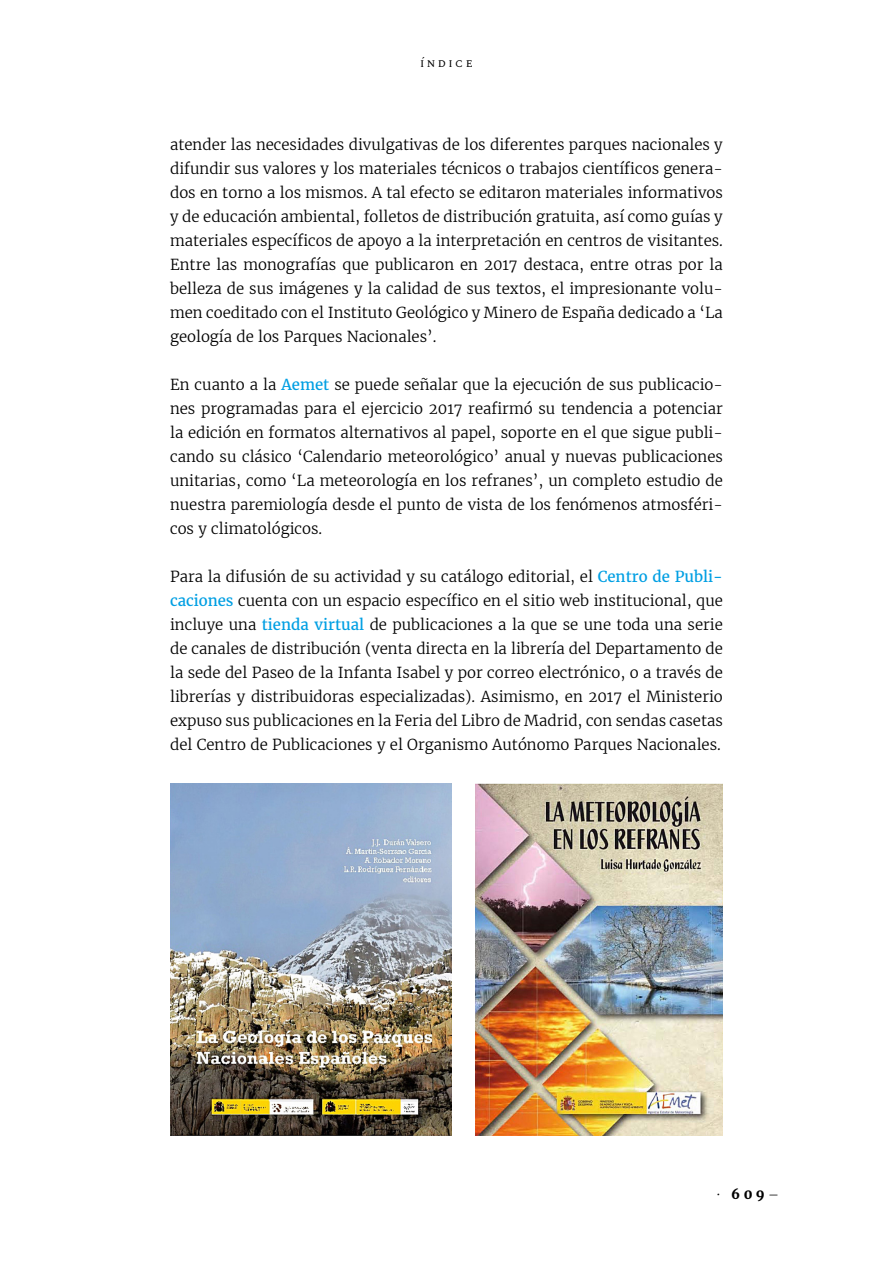
<style>
.page{position:relative;width:893px;height:1263px;background:#fff}
.page>*{position:absolute;margin:0;border:0;box-sizing:border-box;transform-origin:0 0}
.t1{font:300 15px/24px "Merriweather";color:#000;text-align:justify}
.t2{font:700 13.5px "Merriweather";color:#000}
.t3{font:12px "Spectral SC";letter-spacing:.2em;color:#000}
.s1{font-weight:400;color:#009fe3}
.s2{font-weight:300}
</style>
<div class="page">
<img style="left:170px;top:783px;width:281px;height:352px">
<img style="left:475px;top:783px;width:248px;height:352px">
<p class="t3" style="left:420px;top:54px;width:54px">índice</p>
<p class="t1" style="left:170px;top:132px;width:554px">atender las necesidades divulgativas de los diferentes parques nacionales y difundir sus valores y los materiales técnicos o trabajos científicos genera&shy;dos en torno a los mismos. A tal efecto se editaron materiales informativos y de educación ambiental, folletos de distribución gratuita, así como guías y materiales específicos de apoyo a la interpretación en centros de visitantes.<br>Entre las monografías que publicaron en 2017 destaca, entre otras por la belleza de sus imágenes y la calidad de sus textos, el impresionante volu&shy;men coeditado con el Instituto Geológico y Minero de España dedicado a ‘La geología de los Parques Nacionales’.</p>
<p class="t1" style="left:170px;top:372px;width:554px">En cuanto a la <span class="s1">Aemet</span> se puede señalar que la ejecución de sus publicacio&shy;nes programadas para el ejercicio 2017 reafirmó su tendencia a potenciar la edición en formatos alternativos al papel, soporte en el que sigue publi&shy;cando su clásico ‘Calendario meteorológico’ anual y nuevas publicaciones unitarias, como ‘La meteorología en los refranes’, un completo estudio de nuestra paremiología desde el punto de vista de los fenómenos atmosféri&shy;cos y climatológicos.</p>
<p class="t1" style="left:170px;top:564px;width:554px">Para la difusión de su actividad y su catálogo editorial, el <span class="s1">Centro de Publi&shy;caciones</span> cuenta con un espacio específico en el sitio web institucional, que incluye una <span class="s1">tienda virtual</span> de publicaciones a la que se une toda una serie de canales de distribución (venta directa en la librería del Departamento de la sede del Paseo de la Infanta Isabel y por correo electrónico, o a través de librerías y distribuidoras especializadas). Asimismo, en 2017 el Ministerio expuso sus publicaciones en la Feria del Libro de Madrid, con sendas casetas del Centro de Publicaciones y el Organismo Autónomo Parques Nacionales.</p>
<p class="t2" style="left:716px;top:1185px;width:65px"><span class="s2">·</span> 609<span class="s2">–</span></p>
</div>
